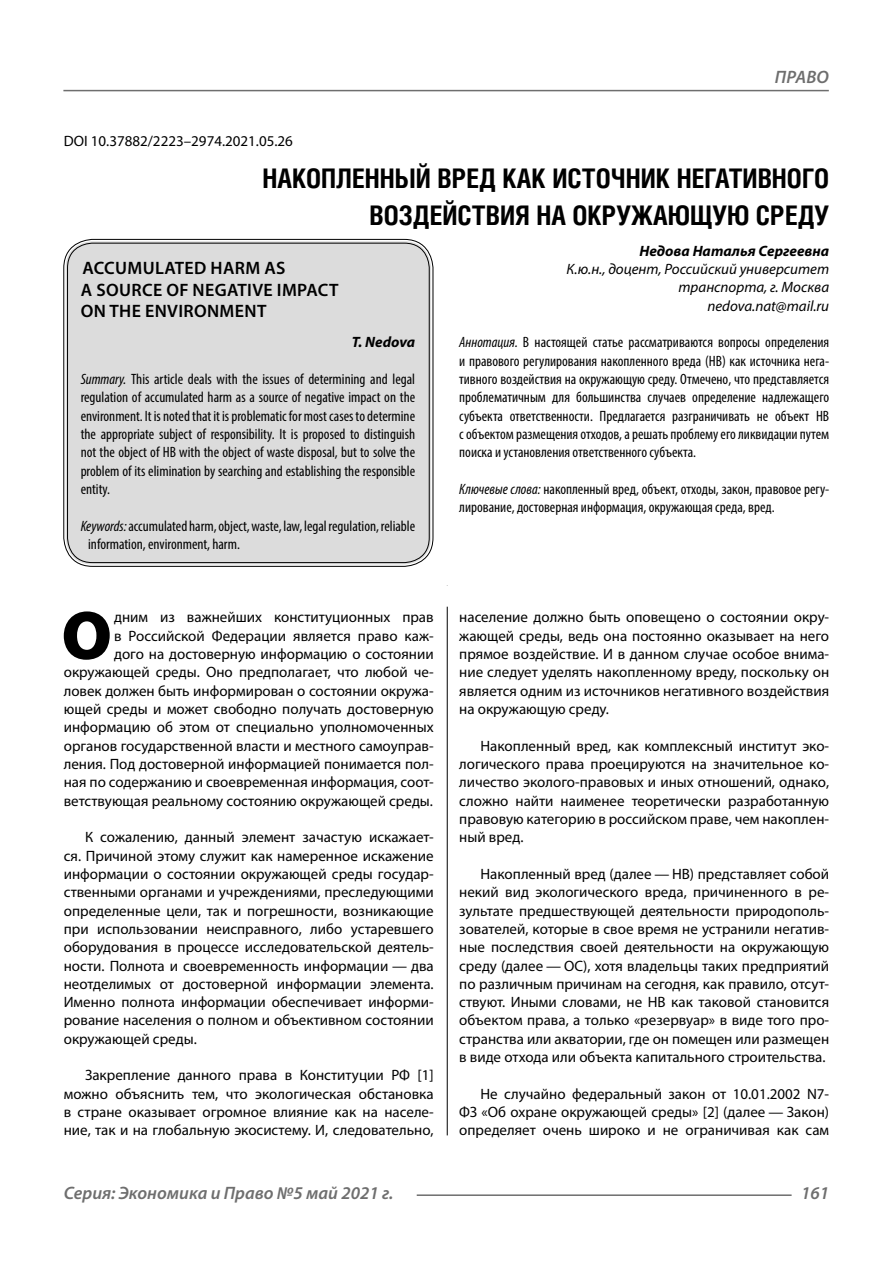
<style>
.page{position:relative;width:893px;height:1263px;background:#fff}
.page>*{position:absolute;margin:0;border:0;box-sizing:border-box;transform-origin:0 0}
.Bukvica{font:900 69.3px "Myriad Pro";color:#000}
.Header{font:700 27px/37.5px "Helios Cond C";color:#000;text-align:right}
.Header-eng{font:600 18px/21.6px "Myriad Pro";letter-spacing:.02em;color:#000}
.t1{font:italic 600 18px "Myriad Pro";color:#6e6e6e}
.Normal{font:15px/18.3px "Myriad Pro";color:#000;text-align:justify}
.Annotation-rus{font:condensed 15px/18.3px "Myriad Pro";color:#000;text-align:justify}
.Annotation-eng{font:condensed 15px/18.3px "Myriad Pro";color:#000;text-align:justify}
.Bukvica-2{font:15px/18.3px "Myriad Pro";color:#000;text-align:right}
.Author-doc{font:italic 15px/18.3px "Myriad Pro";color:#000;text-align:right}
.DOI{font:15px "Myriad Pro";color:#000}
.Author{font:italic 700 15px "Myriad Pro";color:#000}
.Author-email{font:italic 15px "Myriad Pro";color:#000}
.Author-eng{font:italic 700 15px "Myriad Pro";color:#000}
.s1{font-style:italic}
</style>
<div class="page">
<hr style="left:447px;top:586px;width:1px;height:549px;background:#000">
<div style="left:43px;top:586px;width:786px;height:21px;background:#fff"></div>
<div style="left:66px;top:241px;width:365px;height:323px;background:#dcdcdc;border-radius:27px"></div>
<div style="left:63px;top:239px;width:370px;height:328px;border:1px solid #000;border-radius:29px"></div>
<div style="left:67px;top:243px;width:363px;height:320px;border:1px solid #000;border-radius:25px"></div>
<hr style="left:63px;top:90px;width:766px;height:1px;background:#6e6e6e">
<hr style="left:417px;top:1194px;width:375px;height:2px;background:#6e6e6e">
<p class="t1" style="left:775px;top:66px;width:56px">ПРАВО</p>
<p class="DOI" style="left:64px;top:132px;width:231px">DOI 10.37882/2223–2974.2021.05.26</p>
<p class="Header" style="left:263px;top:159px;width:568px">НАКОПЛЕННЫЙ ВРЕД КАК ИСТОЧНИК НЕГАТИВНОГО<br>ВОЗДЕЙСТВИЯ НА ОКРУЖАЮЩУЮ СРЕДУ</p>
<p class="Author" style="left:639px;top:241px;width:191px">Недова Наталья Сергеевна</p>
<p class="Author-doc" style="left:567px;top:260px;width:264px">К.ю.н., доцент, Российский университет транспорта, г. Москва</p>
<p class="Author-email" style="left:707px;top:296px;width:123px">nedova.nat@mail.ru</p>
<p class="Annotation-rus" style="left:459px;top:333px;width:371px"><span class="s1">Аннотация.</span> В настоящей статье рассматриваются вопросы определения и правового регулирования накопленного вреда (НВ) как источника нега&shy;тивного воздействия на окружающую среду. Отмечено, что представляется проблематичным для большинства случаев определение надлежащего субъекта ответственности. Предлагается разграничивать не объект НВ с объектом размещения отходов, а решать проблему его ликвидации путем поиска и установления ответственного субъекта.</p>
<p class="Annotation-rus" style="left:459px;top:480px;width:371px"><span class="s1">Ключевые слова:</span> накопленный вред, объект, отходы, закон, правовое регу&shy;лирование, достоверная информация, окружающая среда, вред.</p>
<p class="Header-eng" style="left:81px;top:257px;width:259px">ACCUMULATED HARM AS<br>A SOURCE OF NEGATIVE IMPACT<br>ON THE ENVIRONMENT</p>
<p class="Author-eng" style="left:352px;top:333px;width:65px">Т. Nedova</p>
<p class="Annotation-eng" style="left:81px;top:370px;width:336px"><span class="s1">Summary.</span> This article deals with the issues of determining and legal regulation of accumulated harm as a source of negative impact on the environment. It is noted that it is problematic for most cases to determine the appropriate subject of responsibility. It is proposed to distinguish not the object of HB with the object of waste disposal, but to solve the problem of its elimination by searching and establishing the responsible entity.</p>
<p class="Annotation-eng" style="left:88px;top:516px;width:329px;text-indent:-8px"><span class="s1">Keywords:</span> accumulated harm, object, waste, law, legal regulation, reliable information, environment, harm.</p>
<p class="Bukvica" style="left:61px;top:589px;width:52px">О</p>
<p class="Bukvica-2" style="left:64px;top:608px;width:371px">дним из важнейших конституционных прав<br>в Российской Федерации является право каж-<br>дого на достоверную информацию о состоянии окружающей среды. Оно предполагает, что любой че&shy;ловек должен быть информирован о состоянии окружа&shy;ющей среды и может свободно получать достоверную информацию об этом от специально уполномоченных органов государственной власти и местного самоуправ&shy;ления. Под достоверной информацией понимается пол&shy;ная по содержанию и своевременная информация, соот&shy;ветствующая реальному состоянию окружающей среды.</p>
<p class="Normal" style="left:64px;top:828px;width:371px;text-indent:21px">К сожалению, данный элемент зачастую искажает&shy;ся. Причиной этому служит как намеренное искажение информации о состоянии окружающей среды государ&shy;ственными органами и учреждениями, преследующими определенные цели, так и погрешности, возникающие при использовании неисправного, либо устаревшего оборудования в процессе исследовательской деятель&shy;ности. Полнота и своевременность информации — два неотделимых от достоверной информации элемента.<br>Именно полнота информации обеспечивает информи&shy;рование населения о полном и объективном состоянии окружающей среды.</p>
<p class="Normal" style="left:64px;top:1066px;width:371px;text-indent:21px">Закрепление данного права в Конституции РФ [1] можно объяснить тем, что экологическая обстановка в стране оказывает огромное влияние как на населе&shy;ние, так и на глобальную экосистему. И, следовательно,</p>
<p class="Normal" style="left:459px;top:608px;width:371px">население должно быть оповещено о состоянии окру&shy;жающей среды, ведь она постоянно оказывает на него прямое воздействие. И в данном случае особое внима&shy;ние следует уделять накопленному вреду, поскольку он является одним из источников негативного воздействия на окружающую среду.</p>
<p class="Normal" style="left:459px;top:736px;width:371px;text-indent:21px">Накопленный вред, как комплексный институт эко&shy;логического права проецируются на значительное ко&shy;личество эколого-правовых и иных отношений, однако, сложно найти наименее теоретически разработанную правовую категорию в российском праве, чем накоплен&shy;ный вред.</p>
<p class="Normal" style="left:459px;top:864px;width:371px;text-indent:21px">Накопленный вред (далее — НВ) представляет собой некий вид экологического вреда, причиненного в ре&shy;зультате предшествующей деятельности природополь&shy;зователей, которые в свое время не устранили негатив&shy;ные последствия своей деятельности на окружающую среду (далее — ОС), хотя владельцы таких предприятий по различным причинам на сегодня, как правило, отсут&shy;ствуют. Иными словами, не НВ как таковой становится объектом права, а только «резервуар» в виде того про&shy;странства или акватории, где он помещен или размещен в виде отхода или объекта капитального строительства.</p>
<p class="Normal" style="left:459px;top:1084px;width:371px;text-indent:21px">Не случайно федеральный закон от 10.01.2002 N7- ФЗ «Об охране окружающей среды» [2] (далее — Закон) определяет очень широко и не ограничивая как сам</p>
<p class="t1" style="left:64px;top:1182px;width:331px">Серия: Экономика и Право №5 май 2021 г.</p>
<p class="t1" style="left:801px;top:1182px;width:30px">161</p>
</div>
